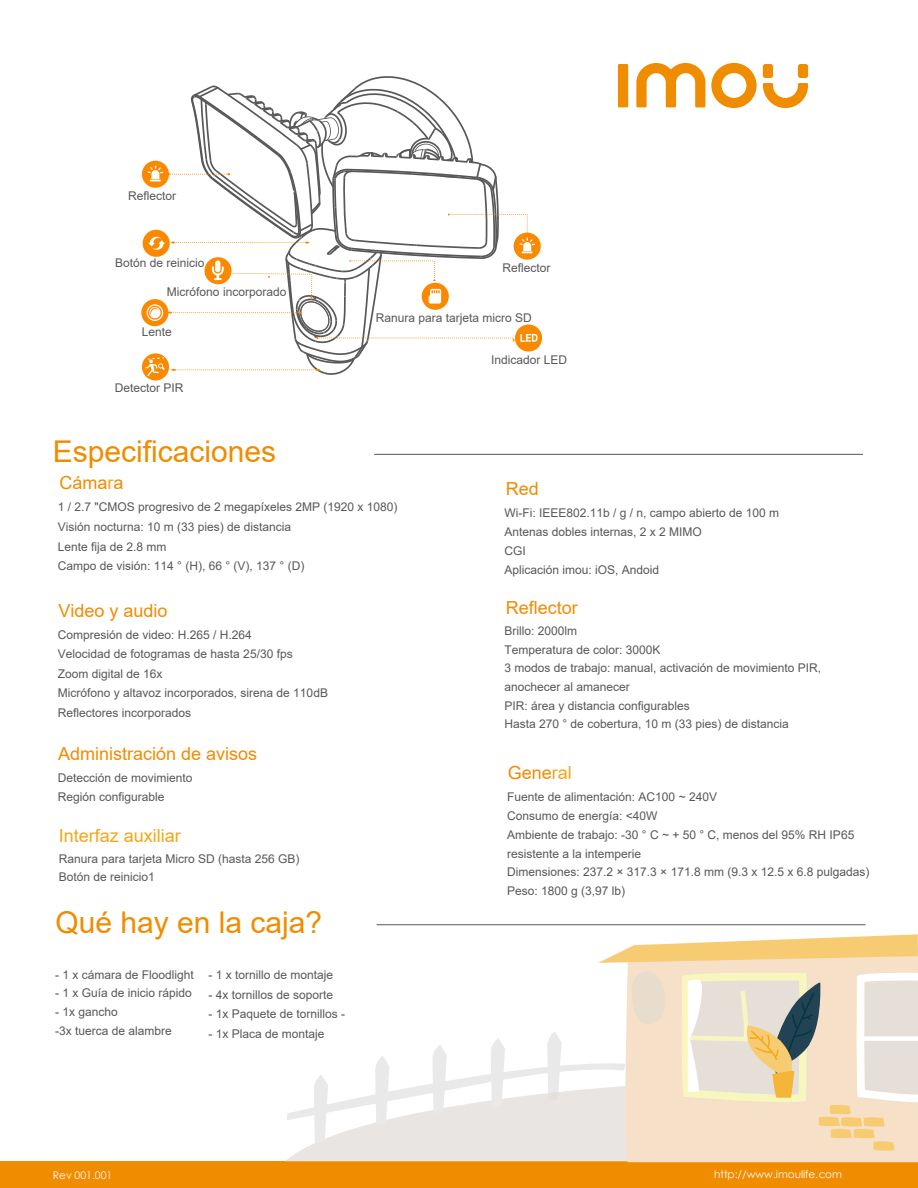
<style>
.page{position:relative;width:918px;height:1188px;background:#fff}
.page>*{position:absolute;margin:0;border:0;box-sizing:border-box;transform-origin:0 0}
.t1{font:30px "Arial";color:#f08c00}
.t2{font:18px "Arial";color:#f08c00}
.t3{font:18px "Arial";color:#f5a517}
.t4{font:12px/18.8px "Arial";color:#595757}
.t5{font:10.5px "ST Xihei";color:#fdfdfe}
.s1{color:#f5a517}
</style>
<div class="page">
<div style="left:0;top:1161px;width:918px;height:27px;background:#f08c00"></div>
<hr style="left:377px;top:924px;width:489px;height:1px;background:#595757">
<hr style="left:374px;top:454px;width:489px;height:1px;background:#595757">
<div style="left:622px;top:963px;width:296px;height:199px;background:#f6e0c8"></div>
<svg style="left:286px;top:1032px;width:389px;height:129px"></svg>
<svg style="left:598px;top:934px;width:320px;height:29px"></svg>
<svg style="left:681px;top:973px;width:237px;height:178px;background:#e8dac4"></svg>
<svg style="left:631px;top:969px;width:37px;height:56px;background:#ecddca"></svg>
<div style="left:618px;top:64px;width:10px;height:43px;background:#f08c00"></div>
<svg style="left:711px;top:63px;width:46px;height:45px"></svg>
<div style="left:763px;top:64px;width:10px;height:14px;background:#f08c00;border-radius:3px"></div>
<div style="left:798px;top:64px;width:10px;height:14px;background:#f08c00;border-radius:3px"></div>
<svg style="left:763px;top:83px;width:45px;height:26px"></svg>
<svg style="left:636px;top:63px;width:69px;height:44px"></svg>
<div style="left:515px;top:324px;width:27px;height:28px;background:#fa8900;border-radius:50%"></div>
<svg style="left:514px;top:233px;width:27px;height:27px"></svg>
<svg style="left:142px;top:76px;width:396px;height:304px"></svg>
<p class="t4" style="left:128px;top:187px;width:50px">Reflector</p>
<p class="t4" style="left:115px;top:254px;width:91px">Botón de reinicio</p>
<p class="t4" style="left:167px;top:282px;width:121px">Micrófono incorporado</p>
<p class="t4" style="left:142px;top:322px;width:32px">Lente</p>
<p class="t4" style="left:115px;top:378px;width:70px">Detector PIR</p>
<p class="t4" style="left:503px;top:258px;width:50px">Reflector</p>
<p class="t4" style="left:376px;top:308px;width:158px">Ranura para tarjeta micro SD</p>
<p class="t4" style="left:491px;top:350px;width:78px">Indicador LED</p>
<h1 class="t1" style="left:53px;top:430px;width:225px">Especificaciones</h1>
<h2 class="t2" style="left:59px;top:470px;width:66px">Cáma<span class="s1">r</span>a</h2>
<p class="t4" style="left:58px;top:497px;width:341px;line-height:19.8px">1 / 2.7 "CMOS progresivo de 2 megapíxeles 2MP (1920 x 1080)<br>Visión nocturna: 10 m (33 pies) de distancia<br>Lente fija de 2.8 mm<br>Campo de visión: 114 ° (H), 66 ° (V), 137 ° (D)</p>
<h2 class="t2" style="left:59px;top:598px;width:111px">Video y audio</h2>
<p class="t4" style="left:58px;top:625px;width:272px;line-height:19.4px">Compresión de video: H.265 / H.264<br>Velocidad de fotogramas de hasta 25/30 fps<br>Zoom digital de 16x<br>Micrófono y altavoz incorporados, sirena de 110dB Reflectores incorporados</p>
<h2 class="t2" style="left:58px;top:741px;width:201px">Administración de avisos</h2>
<p class="t4" style="left:58px;top:768px;width:136px">Detección de movimiento<br>Región configurable</p>
<h2 class="t3" style="left:59px;top:824px;width:124px">Interfaz auxiliar</h2>
<p class="t4" style="left:59px;top:850px;width:242px;line-height:17.9px">Ranura para tarjeta Micro SD (hasta 256 GB)<br>Botón de reinicio1</p>
<h1 class="t1" style="left:55px;top:902px;width:268px">Qué hay en la caja?</h1>
<p class="t4" style="left:55px;top:965px;width:140px">- 1 x cámara de Floodlight</p>
<p class="t4" style="left:55px;top:984px;width:138px">- 1 x Guía de inicio rápido</p>
<p class="t4" style="left:55px;top:1002px;width:118px">- 1x gancho<br>-3x tuerca de alambre</p>
<p class="t4" style="left:209px;top:966px;width:126px">- 1 x tornillo de montaje</p>
<p class="t4" style="left:209px;top:985px;width:126px">- 4x tornillos de soporte</p>
<p class="t4" style="left:209px;top:1005px;width:138px">- 1x Paquete de tornillos -</p>
<p class="t4" style="left:209px;top:1024px;width:118px">- 1x Placa de montaje</p>
<h2 class="t2" style="left:506px;top:477px;width:35px">Red</h2>
<p class="t4" style="left:504px;top:503px;width:276px">Wi-Fi: IEEE802.11b / g / n, campo abierto de 100 m<br>Antenas dobles internas, 2 x 2 MIMO<br>CGI<br>Aplicación imou: iOS, Andoid</p>
<h2 class="t2" style="left:506px;top:595px;width:74px">Reflector</h2>
<p class="t4" style="left:504px;top:622px;width:318px">Brillo: 2000lm<br>Temperatura de color: 3000K<br>3 modos de trabajo: manual, activación de movimiento PIR, anochecer al amanecer<br>PIR: área y distancia configurables<br>Hasta 270 ° de cobertura, 10 m (33 pies) de distancia</p>
<h2 class="t2" style="left:508px;top:760px;width:66px">Gene<span class="s1">ral</span></h2>
<p class="t4" style="left:507px;top:788px;width:364px">Fuente de alimentación: AC100 ~ 240V<br>Consumo de energía: &lt;40W<br>Ambiente de trabajo: -30 ° C ~ + 50 ° C, menos del 95% RH IP65 resistente a la intemperie<br>Dimensiones: 237.2 × 317.3 × 171.8 mm (9.3 x 12.5 x 6.8 pulgadas)<br>Peso: 1800 g (3,97 lb)</p>
<p class="t5" style="left:53px;top:1168px;width:61px">Rev 001.001</p>
<p class="t5" style="left:714px;top:1167px;width:129px">http://www.imoulife.com</p>
</div>
